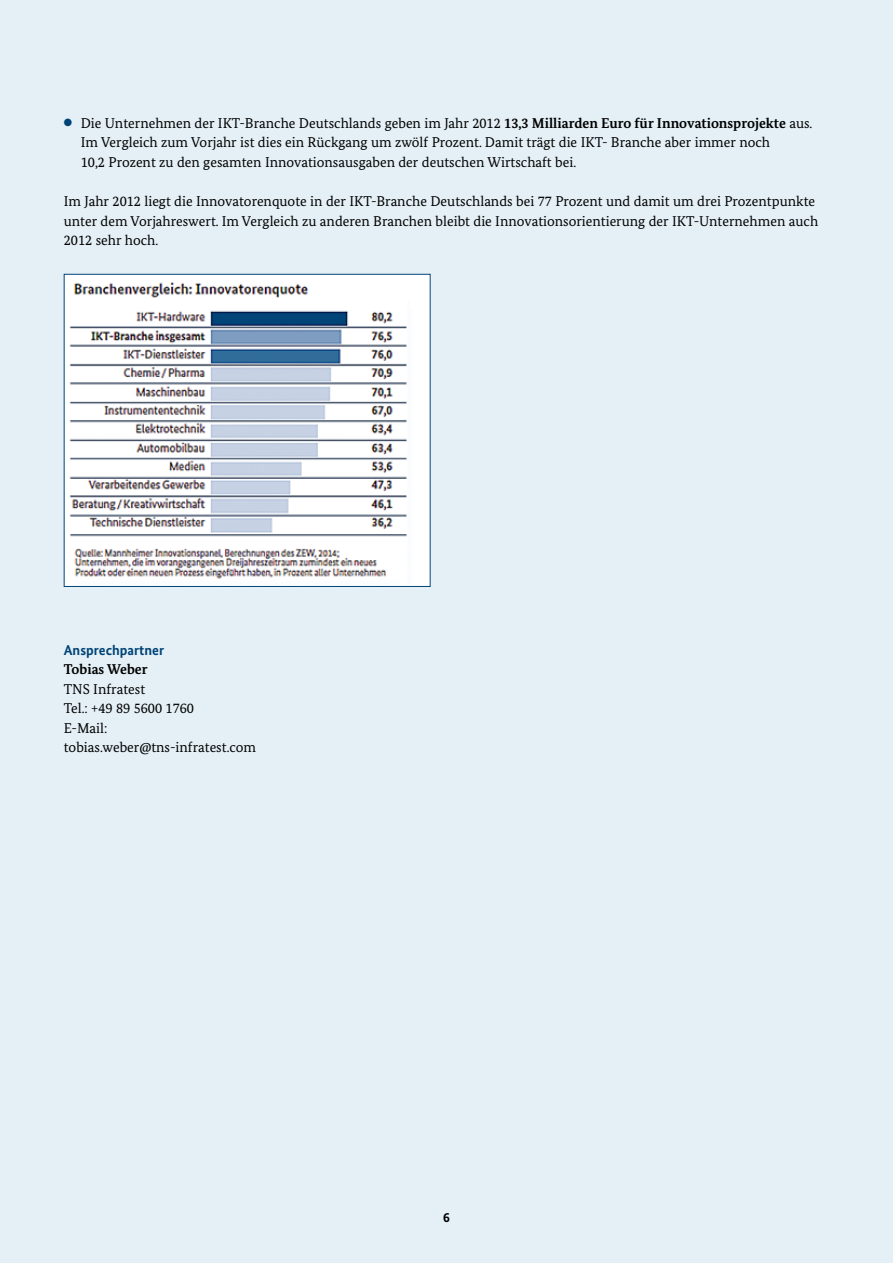
<style>
.page{position:relative;width:893px;height:1263px;background:#e4f0f6}
.page>*{position:absolute;margin:0;border:0;box-sizing:border-box;transform-origin:0 0}
.t1{font:14.25px/19.5px "Bundes Serif";color:#000}
.t2{font:700 14.25px "Bundes Sans";color:#004376}
.t3{font:700 13.5px "Bundes Sans";color:#000}
.s1{color:#004376}
.s2{font-weight:700}
</style>
<div class="page">
<div style="left:64px;top:274px;width:366px;height:312px;background:#fff"></div>
<img style="left:69px;top:282px;width:338px;height:297px">
<div style="left:64px;top:274px;width:367px;height:313px;border:1px solid #004376"></div>
<p class="t1" style="left:81px;top:113px;width:733px;text-indent:-17px"><span class="s1">●</span> Die Unternehmen der IKT-Branche Deutschlands geben im Jahr 2012 <span class="s2">13,3 Milliarden Euro für Innovationsprojekte</span> aus.<br>Im Vergleich zum Vorjahr ist dies ein Rückgang um zwölf Prozent. Damit trägt die IKT- Branche aber immer noch<br>10,2 Prozent zu den gesamten Innovationsausgaben der deutschen Wirtschaft bei.</p>
<p class="t1" style="left:64px;top:191px;width:756px">Im Jahr 2012 liegt die Innovatorenquote in der IKT-Branche Deutschlands bei 77 Prozent und damit um drei Prozentpunkte unter dem Vorjahreswert. Im Vergleich zu anderen Branchen bleibt die Innovationsorientierung der IKT-Unternehmen auch<br>2012 sehr hoch.</p>
<h2 class="t2" style="left:64px;top:641px;width:102px">Ansprechpartner</h2>
<p class="t1" style="left:64px;top:659px;width:132px"><span class="s2">Tobias Weber<br></span>TNS Infratest<br>Tel.: +49 89 5600 1760<br>E-Mail:</p>
<p class="t1" style="left:64px;top:737px;width:194px">tobias.weber@tns-infratest.com</p>
<p class="t3" style="left:443px;top:1209px;width:8px">6</p>
</div>
